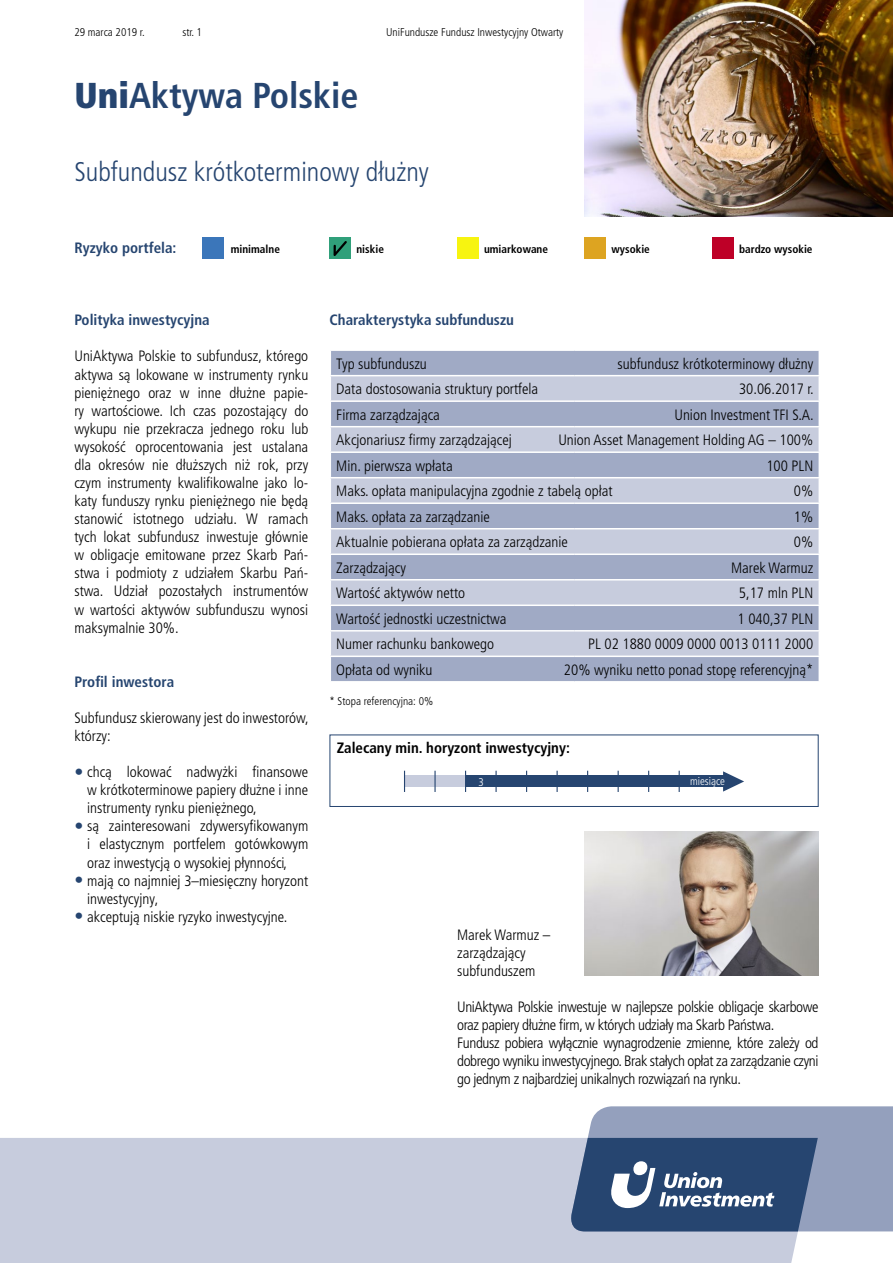
<style>
.page{position:relative;width:893px;height:1263px;background:#fff}
.page>*{position:absolute;margin:0;border:0;box-sizing:border-box;transform-origin:0 0}
.t1{font:700 condensed 36px "Frutiger LT Pro";color:#264570}
.t2{font:300 condensed 27px "Frutiger LT Pro";color:#264570}
.t3{font:300 condensed 15px/18px "Frutiger LT Pro";color:#000;text-align:justify}
.t4{font:300 condensed 15px/18px "Frutiger LT Pro";letter-spacing:-.025em;color:#000}
.t5{font:700 condensed 15px "Frutiger LT Pro";color:#264570}
.t6{font:700 condensed 15px "Frutiger LT Pro";color:#000}
.t7{font:300 condensed 11.25px "Frutiger LT Pro";color:#000}
.t8{font:700 condensed 11.25px "Frutiger LT Pro";color:#000}
.t9{font:300 condensed 11.25px "Frutiger LT Pro";color:#fff}
.s1{font-weight:900}
.s2{font-size:18px;color:#264570}
</style>
<div class="page">
<div style="left:202px;top:238px;width:21px;height:21px;background:#3b76ba"></div>
<div style="left:330px;top:238px;width:21px;height:21px;background:#30a07a"></div>
<svg style="left:334px;top:241px;width:13px;height:15px"></svg>
<div style="left:457px;top:238px;width:21px;height:21px;background:#f7f410"></div>
<div style="left:585px;top:238px;width:21px;height:21px;background:#dda421"></div>
<div style="left:712px;top:238px;width:21px;height:21px;background:#be0027"></div>
<div style="left:0;top:1138px;width:818px;height:125px;background:#c7ccdd"></div>
<svg style="left:568px;top:1106px;width:325px;height:125px;background:#6a7d9e"></svg>
<img style="left:585px;top:0;width:308px;height:217px">
<svg style="left:330px;top:351px;width:489px;height:330px;background:#b6bdd2"></svg>
<hr style="left:575px;top:655px;width:245px;height:2px;background:#fff">
<div style="left:330px;top:734px;width:489px;height:73px;border:1px solid #264570"></div>
<div style="left:404px;top:776px;width:320px;height:11px;background:#264570"></div>
<div style="left:404px;top:776px;width:62px;height:11px;background:#c7ccdd"></div>
<svg style="left:723px;top:771px;width:21px;height:21px"></svg>
<svg style="left:404px;top:771px;width:1px;height:21px"></svg>
<hr style="left:434px;top:771px;width:2px;height:21px;background:#264570">
<svg style="left:465px;top:771px;width:1px;height:21px"></svg>
<hr style="left:495px;top:771px;width:2px;height:21px;background:#264570">
<img style="left:585px;top:831px;width:234px;height:145px">
<p class="t7" style="left:74px;top:26px;width:72px">29 marca 2019 r.</p>
<p class="t7" style="left:182px;top:26px;width:21px">str. 1</p>
<p class="t7" style="left:386px;top:26px;width:179px">UniFundusze Fundusz Inwestycyjny Otwarty</p>
<h1 class="t1" style="left:74px;top:75px;width:286px"><span class="s1">Uni</span>Aktywa Polskie</h1>
<h2 class="t2" style="left:74px;top:156px;width:356px">Subfundusz krótkoterminowy dłużny</h2>
<p class="t5" style="left:74px;top:239px;width:104px">Ryzyko portfela:</p>
<p class="t8" style="left:231px;top:242px;width:51px">minimalne</p>
<p class="t8" style="left:356px;top:242px;width:29px">niskie</p>
<p class="t8" style="left:484px;top:242px;width:66px">umiarkowane</p>
<p class="t8" style="left:612px;top:242px;width:40px">wysokie</p>
<p class="t8" style="left:739px;top:242px;width:75px">bardzo wysokie</p>
<p class="t5" style="left:74px;top:311px;width:137px">Polityka inwestycyjna</p>
<p class="t3" style="left:74px;top:347px;width:235px">UniAktywa Polskie to subfundusz, którego aktywa są lokowane w instrumenty rynku pieniężnego oraz w inne dłużne papie&shy;ry wartościowe. Ich czas pozostający do wykupu nie przekracza jednego roku lub wysokość oprocentowania jest ustalana dla okresów nie dłuższych niż rok, przy czym instrumenty kwalifikowalne jako lo&shy;katy funduszy rynku pieniężnego nie będą stanowić istotnego udziału. W ramach tych lokat subfundusz inwestuje głównie w obligacje emitowane przez Skarb Pań&shy;stwa i podmioty z udziałem Skarbu Pań&shy;stwa. Udział pozostałych instrumentów w wartości aktywów subfunduszu wynosi maksymalnie 30%.</p>
<p class="t5" style="left:74px;top:673px;width:101px">Profil inwestora</p>
<p class="t3" style="left:74px;top:709px;width:236px">Subfundusz skierowany jest do inwestorów, którzy:</p>
<p class="t3" style="left:87px;top:763px;width:223px;text-indent:-13px"><span class="s2">•</span> chcą lokować nadwyżki finansowe w krótkoterminowe papiery dłużne i inne instrumenty rynku pieniężnego,</p>
<p class="t3" style="left:87px;top:817px;width:223px;text-indent:-13px"><span class="s2">•</span> są zainteresowani zdywersyfikowanym i elastycznym portfelem gotówkowym oraz inwestycją o wysokiej płynności,</p>
<p class="t3" style="left:87px;top:871px;width:223px;text-indent:-13px"><span class="s2">•</span> mają co najmniej 3–miesięczny horyzont inwestycyjny,</p>
<p class="t3" style="left:74px;top:908px;width:214px"><span class="s2">•</span> akceptują niskie ryzyko inwestycyjne.</p>
<p class="t5" style="left:330px;top:311px;width:186px">Charakterystyka subfunduszu</p>
<p class="t3" style="left:336px;top:354px;width:92px">Typ subfunduszu</p>
<p class="t3" style="left:617px;top:354px;width:197px">subfundusz krótkoterminowy dłużny</p>
<p class="t3" style="left:336px;top:380px;width:203px">Data dostosowania struktury portfela</p>
<p class="t3" style="left:739px;top:380px;width:76px">30.06.2017 r.</p>
<p class="t3" style="left:336px;top:405px;width:105px">Firma zarządzająca</p>
<p class="t3" style="left:674px;top:405px;width:141px">Union Investment TFI S.A.</p>
<p class="t3" style="left:336px;top:431px;width:177px">Akcjonariusz firmy zarządzającej</p>
<p class="t3" style="left:558px;top:431px;width:256px">Union Asset Management Holding AG – 100%</p>
<p class="t3" style="left:336px;top:457px;width:118px">Min. pierwsza wpłata</p>
<p class="t3" style="left:766px;top:457px;width:48px">100 PLN</p>
<p class="t3" style="left:336px;top:482px;width:278px">Maks. opłata manipulacyjna zgodnie z tabelą opłat</p>
<p class="t3" style="left:794px;top:482px;width:21px">0%</p>
<p class="t3" style="left:336px;top:508px;width:155px">Maks. opłata za zarządzanie</p>
<p class="t3" style="left:794px;top:508px;width:21px">1%</p>
<p class="t3" style="left:336px;top:533px;width:233px">Aktualnie pobierana opłata za zarządzanie</p>
<p class="t3" style="left:794px;top:533px;width:21px">0%</p>
<p class="t3" style="left:336px;top:559px;width:71px">Zarządzający</p>
<p class="t3" style="left:731px;top:559px;width:84px">Marek Warmuz</p>
<p class="t3" style="left:336px;top:584px;width:130px">Wartość aktywów netto</p>
<p class="t3" style="left:739px;top:584px;width:76px">5,17 mln PLN</p>
<p class="t3" style="left:336px;top:610px;width:172px">Wartość jednostki uczestnictwa</p>
<p class="t3" style="left:738px;top:610px;width:77px">1 040,37 PLN</p>
<p class="t3" style="left:336px;top:635px;width:159px">Numer rachunku bankowego</p>
<p class="t3" style="left:588px;top:635px;width:227px">PL 02 1880 0009 0000 0013 0111 2000</p>
<p class="t3" style="left:336px;top:661px;width:98px">Opłata od wyniku</p>
<p class="t3" style="left:564px;top:661px;width:251px">20% wyniku netto ponad stopę referencyjną*</p>
<p class="t7" style="left:330px;top:694px;width:105px">* Stopa referencyjna: 0%</p>
<p class="t6" style="left:337px;top:739px;width:235px">Zalecany min. horyzont inwestycyjny:</p>
<p class="t9" style="left:478px;top:775px;width:7px">3</p>
<p class="t9" style="left:690px;top:774px;width:37px">miesiące</p>
<p class="t3" style="left:457px;top:926px;width:95px;text-align:left">Marek Warmuz – zarządzający subfunduszem</p>
<p class="t4" style="left:457px;top:998px;width:363px">UniAktywa Polskie inwestuje w najlepsze polskie obligacje skarbowe oraz papiery dłużne firm, w których udziały ma Skarb Państwa.<br>Fundusz pobiera wyłącznie wynagrodzenie zmienne, które zależy od dobrego wyniku inwestycyjnego. Brak stałych opłat za zarządzanie czyni go jednym z najbardziej unikalnych rozwiązań na rynku.</p>
</div>
